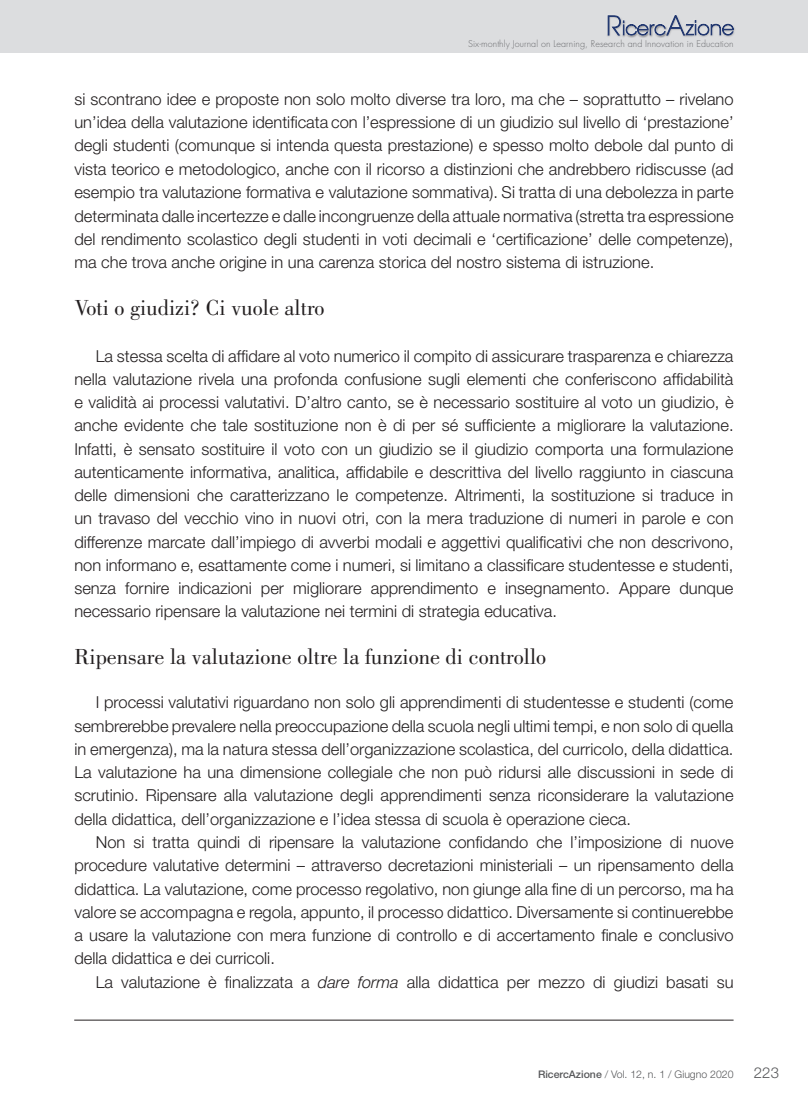
<style>
.page{position:relative;width:808px;height:1106px;background:#fff}
.page>*{position:absolute;margin:0;border:0;box-sizing:border-box;transform-origin:0 0}
.t1{font:22.5px "Bodoni";color:#231f20}
.t2{font:300 16.5px/23.2px "Helvetica Neue LT";color:#231f20;text-align:justify}
.t3{font:300 15px "Helvetica Neue CE";color:#57585a}
.t4{font:300 10.5px "Helvetica Neue CE";color:#57585a}
.t5{font:300 9px "Futura";letter-spacing:.01em;color:#6c6d70}
.s1{font-style:italic}
.s2{font-weight:500}
</style>
<div class="page">
<div style="left:0;top:0;width:808px;height:53px;background:#dcdddf"></div>
<hr style="left:74px;top:1019px;width:659px;height:1px;background:#231f20">
<div style="left:606px;top:15px;width:18px;height:23px;background:#231f20;opacity:.3"></div>
<div style="left:620px;top:18px;width:47px;height:18px;background:#c9cace"></div>
<div style="left:621px;top:19px;width:47px;height:19px;background:#231f20;opacity:.5"></div>
<div style="left:664px;top:13px;width:20px;height:24px;background:#fff;opacity:.3"></div>
<div style="left:665px;top:14px;width:22px;height:24px;background:#231f20;opacity:.3"></div>
<div style="left:683px;top:17px;width:52px;height:19px;background:#fff;opacity:.3"></div>
<div style="left:684px;top:19px;width:52px;height:19px;background:#231f20;opacity:.3"></div>
<svg style="left:608px;top:15px;width:126px;height:20px"></svg>
<p class="t5" style="left:468px;top:38px;width:267px">Six-monthly Journal on Learning, Research and Innovation in Education</p>
<p class="t2" style="left:74px;top:87px;width:661px">si scontrano idee e proposte non solo molto diverse tra loro, ma che – soprattutto – rivelano un’idea della valutazione identificata con l’espressione di un giudizio sul livello di ‘prestazione’ degli studenti (comunque si intenda questa prestazione) e spesso molto debole dal punto di vista teorico e metodologico, anche con il ricorso a distinzioni che andrebbero ridiscusse (ad esempio tra valutazione formativa e valutazione sommativa). Si tratta di una debolezza in parte determinata dalle incertezze e dalle incongruenze della attuale normativa (stretta tra espressione del rendimento scolastico degli studenti in voti decimali e ‘certificazione’ delle competenze), ma che trova anche origine in una carenza storica del nostro sistema di istruzione.</p>
<h1 class="t1" style="left:74px;top:295px;width:252px">Voti o giudizi? Ci vuole altro</h1>
<p class="t2" style="left:74px;top:344px;width:661px;text-indent:21px">La stessa scelta di affidare al voto numerico il compito di assicurare trasparenza e chiarezza nella valutazione rivela una profonda confusione sugli elementi che conferiscono affidabilità e validità ai processi valutativi. D’altro canto, se è necessario sostituire al voto un giudizio, è anche evidente che tale sostituzione non è di per sé sufficiente a migliorare la valutazione.<br>Infatti, è sensato sostituire il voto con un giudizio se il giudizio comporta una formulazione autenticamente informativa, analitica, affidabile e descrittiva del livello raggiunto in ciascuna delle dimensioni che caratterizzano le competenze. Altrimenti, la sostituzione si traduce in un travaso del vecchio vino in nuovi otri, con la mera traduzione di numeri in parole e con differenze marcate dall’impiego di avverbi modali e aggettivi qualificativi che non descrivono, non informano e, esattamente come i numeri, si limitano a classificare studentesse e studenti, senza fornire indicazioni per migliorare apprendimento e insegnamento. Appare dunque necessario ripensare la valutazione nei termini di strategia educativa.</p>
<h1 class="t1" style="left:74px;top:644px;width:473px">Ripensare la valutazione oltre la funzione di controllo</h1>
<p class="t2" style="left:74px;top:690px;width:661px;text-indent:21px">I processi valutativi riguardano non solo gli apprendimenti di studentesse e studenti (come sembrerebbe prevalere nella preoccupazione della scuola negli ultimi tempi, e non solo di quella in emergenza), ma la natura stessa dell’organizzazione scolastica, del curricolo, della didattica.<br>La valutazione ha una dimensione collegiale che non può ridursi alle discussioni in sede di scrutinio. Ripensare alla valutazione degli apprendimenti senza riconsiderare la valutazione della didattica, dell’organizzazione e l’idea stessa di scuola è operazione cieca.</p>
<p class="t2" style="left:74px;top:830px;width:661px;text-indent:21px">Non si tratta quindi di ripensare la valutazione confidando che l’imposizione di nuove procedure valutative determini – attraverso decretazioni ministeriali – un ripensamento della didattica. La valutazione, come processo regolativo, non giunge alla fine di un percorso, ma ha valore se accompagna e regola, appunto, il processo didattico. Diversamente si continuerebbe a usare la valutazione con mera funzione di controllo e di accertamento finale e conclusivo della didattica e dei curricoli.</p>
<p class="t2" style="left:96px;top:969px;width:639px">La valutazione è finalizzata a <span class="s1">dare forma</span> alla didattica per mezzo di giudizi basati su</p>
<p class="t4" style="left:538px;top:1068px;width:197px"><span class="s2">RicercAzione</span> / Vol. 12, n. 1 / Giugno 2020</p>
<p class="t3" style="left:754px;top:1063px;width:27px">223</p>
</div>
